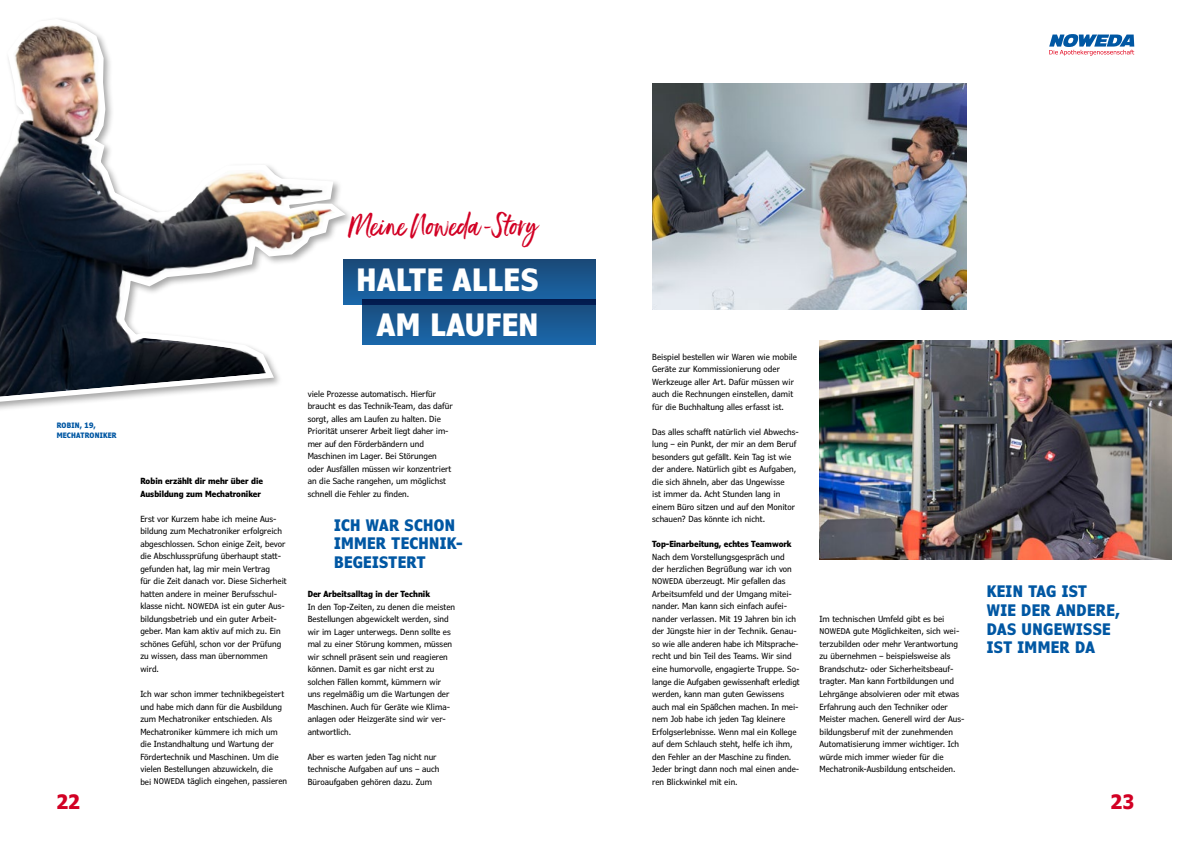
<style>
.page{position:relative;width:1191px;height:842px;background:#fff}
.page>*{position:absolute;margin:0;border:0;box-sizing:border-box;transform-origin:0 0}
.t1{font:700 condensed 31px/45.2px "Verdana Pro";letter-spacing:.02em;color:#fff;text-align:right}
.t2{font:28px "Ernestand Emily";color:#d20024}
.t3{font:700 condensed 20px "Verdana Pro";color:#d20024}
.t4{font:700 condensed 16px/18.8px "Verdana Pro";letter-spacing:.025em;color:#0057a3}
.t5{font:condensed 8.5px/12.5px "Verdana Pro";color:#000}
.t6{font:700 condensed 8.5px/12.5px "Verdana Pro";color:#000}
.t7{font:700 condensed 7.5px/10px "Verdana Pro";letter-spacing:.025em;color:#0057a3}
.s1{font-size:8px}
</style>
<div class="page">
<svg style="left:1049px;top:34px;width:85px;height:22px"></svg>
<svg style="left:0;top:19px;width:350px;height:387px"></svg>
<img style="left:652px;top:84px;width:315px;height:225px">
<img style="left:819px;top:341px;width:352px;height:218px">
<div style="left:344px;top:259px;width:251px;height:46px;background:linear-gradient(to bottom,#1a4977,#1a67aa)"></div>
<svg style="left:362px;top:299px;width:233px;height:45px;background:#16518b"></svg>
<h2 class="t2" style="left:347px;top:208px;width:192px">Meine Noweda-Story</h2>
<p class="t7" style="left:57px;top:420px;width:61px">ROBIN, 19,<br>MECHATRONIKER</p>
<h1 class="t1" style="left:356px;top:257px;width:183px">HALTE ALLES<br>AM LAUFEN</h1>
<p class="t6" style="left:140px;top:475px;width:124px">Robin erzählt dir mehr über die<br>Ausbildung zum Mechatroniker</p>
<p class="t5" style="left:140px;top:513px;width:148px">Erst vor Kurzem habe ich meine Aus&shy;bildung zum Mechatroniker erfolgreich abgeschlossen. Schon einige Zeit, bevor die Abschlussprüfung überhaupt statt&shy;gefunden hat, lag mir mein Vertrag<br>für die Zeit danach vor. Diese Sicherheit hatten andere in meiner Berufsschul&shy;klasse nicht. <span class="s1">NOWEDA</span> ist ein guter Aus&shy;bildungsbetrieb und ein guter Arbeit&shy;geber. Man kam aktiv auf mich zu. Ein schönes Gefühl, schon vor der Prüfung zu wissen, dass man übernommen wird.</p>
<p class="t5" style="left:140px;top:688px;width:148px">Ich war schon immer technikbegeistert und habe mich dann für die Ausbildung zum Mechatroniker entschieden. Als Mechatroniker kümmere ich mich um die Instandhaltung und Wartung der Fördertechnik und Maschinen. Um die vielen Bestellungen abzuwickeln, die<br>bei <span class="s1">NOWEDA</span> täglich eingehen, passieren</p>
<p class="t5" style="left:308px;top:388px;width:147px">viele Prozesse automatisch. Hierfür braucht es das Technik-Team, das dafür sorgt, alles am Laufen zu halten. Die Priorität unserer Arbeit liegt daher im&shy;mer auf den Förderbändern und Maschinen im Lager. Bei Störungen oder Ausfällen müssen wir konzentriert an die Sache rangehen, um möglichst schnell die Fehler zu finden.</p>
<h3 class="t4" style="left:334px;top:515px;width:130px">ICH WAR SCHON<br>IMMER TECHNIK-<br>BEGEISTERT</h3>
<p class="t6" style="left:308px;top:588px;width:124px">Der Arbeitsalltag in der Technik</p>
<p class="t5" style="left:308px;top:600px;width:149px">In den Top-Zeiten, zu denen die meisten Bestellungen abgewickelt werden, sind wir im Lager unterwegs. Denn sollte es mal zu einer Störung kommen, müssen wir schnell präsent sein und reagieren können. Damit es gar nicht erst zu solchen Fällen kommt, kümmern wir uns regelmäßig um die Wartungen der Maschinen. Auch für Geräte wie Klima&shy;anlagen oder Heizgeräte sind wir ver&shy;antwortlich.</p>
<p class="t5" style="left:308px;top:750px;width:133px">Aber es warten jeden Tag nicht nur technische Aufgaben auf uns – auch<br>Büroaufgaben gehören dazu. Zum</p>
<p class="t5" style="left:652px;top:350px;width:146px">Beispiel bestellen wir Waren wie mobile Geräte zur Kommissionierung oder Werkzeuge aller Art. Dafür müssen wir auch die Rechnungen einstellen, damit für die Buchhaltung alles erfasst ist.</p>
<p class="t5" style="left:652px;top:425px;width:148px">Das alles schafft natürlich viel Abwechs&shy;lung – ein Punkt, der mir an dem Beruf besonders gut gefällt. Kein Tag ist wie der andere. Natürlich gibt es Aufgaben, die sich ähneln, aber das Ungewisse<br>ist immer da. Acht Stunden lang in einem Büro sitzen und auf den Monitor schauen? Das könnte ich nicht.</p>
<p class="t6" style="left:652px;top:538px;width:141px">Top-Einarbeitung, echtes Teamwork</p>
<p class="t5" style="left:652px;top:550px;width:149px">Nach dem Vorstellungsgespräch und<br>der herzlichen Begrüßung war ich von <span class="s1">NOWEDA</span> überzeugt. Mir gefallen das Arbeitsumfeld und der Umgang mitei&shy;nander. Man kann sich einfach aufei&shy;nander verlassen. Mit 19 Jahren bin ich der Jüngste hier in der Technik. Genau&shy;so wie alle anderen habe ich Mitsprache&shy;recht und bin Teil des Teams. Wir sind eine humorvolle, engagierte Truppe. So&shy;lange die Aufgaben gewissenhaft erledigt werden, kann man guten Gewissens auch mal ein Späßchen machen. In mei&shy;nem Job habe ich jeden Tag kleinere Erfolgserlebnisse. Wenn mal ein Kollege auf dem Schlauch steht, helfe ich ihm, den Fehler an der Maschine zu finden.<br>Jeder bringt dann noch mal einen ande&shy;ren Blickwinkel mit ein.</p>
<p class="t5" style="left:819px;top:613px;width:146px">Im technischen Umfeld gibt es bei <span class="s1">NOWEDA</span> gute Möglichkeiten, sich wei&shy;terzubilden oder mehr Verantwortung zu übernehmen – beispielsweise als Brandschutz- oder Sicherheitsbeauf&shy;tragter. Man kann Fortbildungen und Lehrgänge absolvieren oder mit etwas Erfahrung auch den Techniker oder Meister machen. Generell wird der Aus&shy;bildungsberuf mit der zunehmenden Automatisierung immer wichtiger. Ich würde mich immer wieder für die Mechatronik-Ausbildung entscheiden.</p>
<h3 class="t4" style="left:986px;top:582px;width:135px">KEIN TAG IST<br>WIE DER ANDERE,<br>DAS UNGEWISSE<br>IST IMMER DA</h3>
<h3 class="t3" style="left:57px;top:789px;width:25px">22</h3>
<h3 class="t3" style="left:1111px;top:789px;width:25px">23</h3>
</div>
